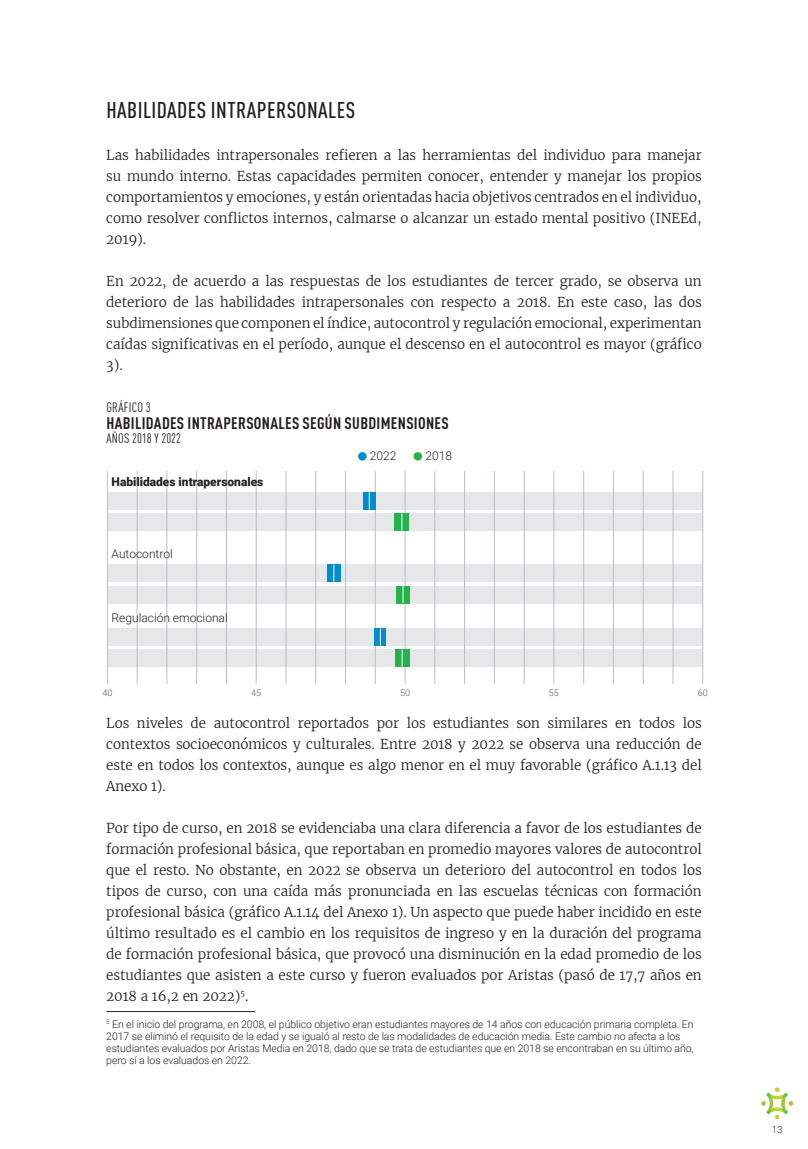
<style>
.page{position:relative;width:808px;height:1149px;background:#fff}
.page>*{position:absolute;margin:0;border:0;box-sizing:border-box;transform-origin:0 0}
.Titulo_3_-_Arial_12{font:500 condensed 22.5px "DIN Pro";letter-spacing:.02em;color:#231f20}
.Titulos_graficos{font:700 condensed 16.5px "DIN Pro";letter-spacing:.02em;color:#231f20}
.Texto_general{font:300 13.5px/21px "Merriweather";letter-spacing:-.005em;color:#231f20;text-align:justify}
.Titulos_graficos_-_B{font:condensed 13.5px "DIN Pro";color:#231f20}
.Titulos_graficos_-_N{font:condensed 13.5px "DIN Pro";letter-spacing:.02em;color:#231f20}
.t1{font:300 12px "Roboto";color:#231f20}
.t2{font:900 12px "Roboto";color:#231f20}
.Nota_al_pie{font:300 10.5px/12px "Roboto";letter-spacing:-.005em;color:#231f20}
.t3{font:300 9.75px "Roboto";color:#231f20}
.t4{font:300 9px "Roboto";color:#57585a}
</style>
<div class="page">
<svg style="left:761px;top:1087px;width:32px;height:31px"></svg>
<hr style="left:106px;top:1010px;width:149px;height:1px;background:#231f20">
<div style="left:107px;top:564px;width:596px;height:17px;background:#e6e7e9"></div>
<div style="left:107px;top:628px;width:596px;height:17px;background:#e6e7e9"></div>
<div style="left:107px;top:586px;width:596px;height:17px;background:#e6e7e9"></div>
<div style="left:107px;top:649px;width:596px;height:17px;background:#e6e7e9"></div>
<div style="left:107px;top:492px;width:596px;height:17px;background:#e6e7e9"></div>
<div style="left:107px;top:513px;width:596px;height:17px;background:#e6e7e9"></div>
<hr style="left:107px;top:471px;width:1px;height:212px;background:#bcbdc0">
<hr style="left:137px;top:471px;width:1px;height:212px;background:#bcbdc0">
<hr style="left:167px;top:471px;width:1px;height:212px;background:#bcbdc0">
<hr style="left:196px;top:471px;width:1px;height:212px;background:#bcbdc0">
<hr style="left:226px;top:471px;width:1px;height:212px;background:#bcbdc0">
<hr style="left:256px;top:471px;width:1px;height:212px;background:#bcbdc0">
<hr style="left:286px;top:471px;width:1px;height:212px;background:#bcbdc0">
<hr style="left:315px;top:471px;width:1px;height:212px;background:#bcbdc0">
<hr style="left:345px;top:471px;width:1px;height:212px;background:#bcbdc0">
<hr style="left:375px;top:471px;width:1px;height:212px;background:#bcbdc0">
<hr style="left:405px;top:471px;width:1px;height:212px;background:#bcbdc0">
<hr style="left:435px;top:471px;width:1px;height:212px;background:#bcbdc0">
<hr style="left:464px;top:471px;width:1px;height:212px;background:#bcbdc0">
<hr style="left:494px;top:471px;width:1px;height:212px;background:#bcbdc0">
<hr style="left:524px;top:471px;width:1px;height:212px;background:#bcbdc0">
<hr style="left:554px;top:471px;width:1px;height:212px;background:#bcbdc0">
<hr style="left:583px;top:471px;width:1px;height:212px;background:#bcbdc0">
<hr style="left:613px;top:471px;width:1px;height:212px;background:#bcbdc0">
<hr style="left:643px;top:471px;width:1px;height:212px;background:#bcbdc0">
<hr style="left:673px;top:471px;width:1px;height:212px;background:#bcbdc0">
<hr style="left:702px;top:471px;width:1px;height:212px;background:#bcbdc0">
<div style="left:327px;top:564px;width:13px;height:17px;background:#008cd0"></div>
<div style="left:396px;top:586px;width:14px;height:17px;background:#23b24b"></div>
<div style="left:374px;top:628px;width:12px;height:17px;background:#008cd0"></div>
<div style="left:395px;top:649px;width:15px;height:17px;background:#23b24b"></div>
<div style="left:363px;top:492px;width:12px;height:17px;background:#008cd0"></div>
<div style="left:394px;top:513px;width:15px;height:17px;background:#23b24b"></div>
<svg style="left:402px;top:649px;width:1px;height:17px"></svg>
<svg style="left:403px;top:586px;width:1px;height:17px"></svg>
<svg style="left:380px;top:628px;width:1px;height:17px"></svg>
<svg style="left:333px;top:564px;width:1px;height:17px"></svg>
<svg style="left:401px;top:513px;width:1px;height:17px"></svg>
<svg style="left:369px;top:492px;width:1px;height:17px"></svg>
<div style="left:414px;top:452px;width:8px;height:8px;background:#23b24b;border-radius:50%"></div>
<div style="left:358px;top:452px;width:9px;height:8px;background:#008cd0;border-radius:50%"></div>
<p class="Titulo_3_-_Arial_12" style="left:107px;top:93px;width:250px">HABILIDADES INTRAPERSONALES</p>
<p class="Texto_general" style="left:106px;top:144px;width:597px">Las habilidades intrapersonales refieren a las herramientas del individuo para manejar su mundo interno. Estas capacidades permiten conocer, entender y manejar los propios comportamientos y emociones, y están orientadas hacia objetivos centrados en el individuo, como resolver conflictos internos, calmarse o alcanzar un estado mental positivo (INEEd, 2019).</p>
<p class="Texto_general" style="left:106px;top:270px;width:597px">En 2022, de acuerdo a las respuestas de los estudiantes de tercer grado, se observa un deterioro de las habilidades intrapersonales con respecto a 2018. En este caso, las dos subdimensiones que componen el índice, autocontrol y regulación emocional, experimentan caídas significativas en el período, aunque el descenso en el autocontrol es mayor (gráfico 3).</p>
<p class="Titulos_graficos_-_N" style="left:106px;top:397px;width:46px">GRÁFICO 3</p>
<p class="Titulos_graficos" style="left:106px;top:410px;width:344px">HABILIDADES INTRAPERSONALES SEGÚN SUBDIMENSIONES</p>
<p class="Titulos_graficos_-_B" style="left:106px;top:428px;width:76px">AÑOS 2018 Y 2022</p>
<p class="t2" style="left:112px;top:473px;width:153px">Habilidades intrapersonales</p>
<p class="t1" style="left:112px;top:545px;width:63px">Autocontrol</p>
<p class="t1" style="left:112px;top:609px;width:118px">Regulación emocional</p>
<p class="t1" style="left:370px;top:447px;width:28px">2022</p>
<p class="t1" style="left:425px;top:447px;width:28px">2018</p>
<p class="t4" style="left:102px;top:686px;width:11px">40</p>
<p class="t4" style="left:251px;top:686px;width:11px">45</p>
<p class="t4" style="left:400px;top:686px;width:11px">50</p>
<p class="t4" style="left:549px;top:686px;width:11px">55</p>
<p class="t4" style="left:698px;top:686px;width:11px">60</p>
<p class="Texto_general" style="left:106px;top:711px;width:597px">Los niveles de autocontrol reportados por los estudiantes son similares en todos los contextos socioeconómicos y culturales. Entre 2018 y 2022 se observa una reducción de este en todos los contextos, aunque es algo menor en el muy favorable (gráfico A.1.13 del Anexo 1).</p>
<p class="Texto_general" style="left:106px;top:816px;width:597px">Por tipo de curso, en 2018 se evidenciaba una clara diferencia a favor de los estudiantes de formación profesional básica, que reportaban en promedio mayores valores de autocontrol que el resto. No obstante, en 2022 se observa un deterioro del autocontrol en todos los tipos de curso, con una caída más pronunciada en las escuelas técnicas con formación profesional básica (gráfico A.1.14 del Anexo 1). Un aspecto que puede haber incidido en este último resultado es el cambio en los requisitos de ingreso y en la duración del programa de formación profesional básica, que provocó una disminución en la edad promedio de los estudiantes que asisten a este curso y fueron evaluados por Aristas (pasó de 17,7 años en 2018 a 16,2 en 2022)<sup>5</sup>.</p>
<p class="Nota_al_pie" style="left:106px;top:1017px;width:589px"><sup>5</sup> En el inicio del programa, en 2008, el público objetivo eran estudiantes mayores de 14 años con educación primaria completa. En 2017 se eliminó el requisito de la edad y se igualó al resto de las modalidades de educación media. Este cambio no afecta a los estudiantes evaluados por Aristas Media en 2018, dado que se trata de estudiantes que en 2018 se encontraban en su último año, pero sí a los evaluados en 2022.</p>
<p class="t3" style="left:772px;top:1122px;width:12px">13</p>
</div>
